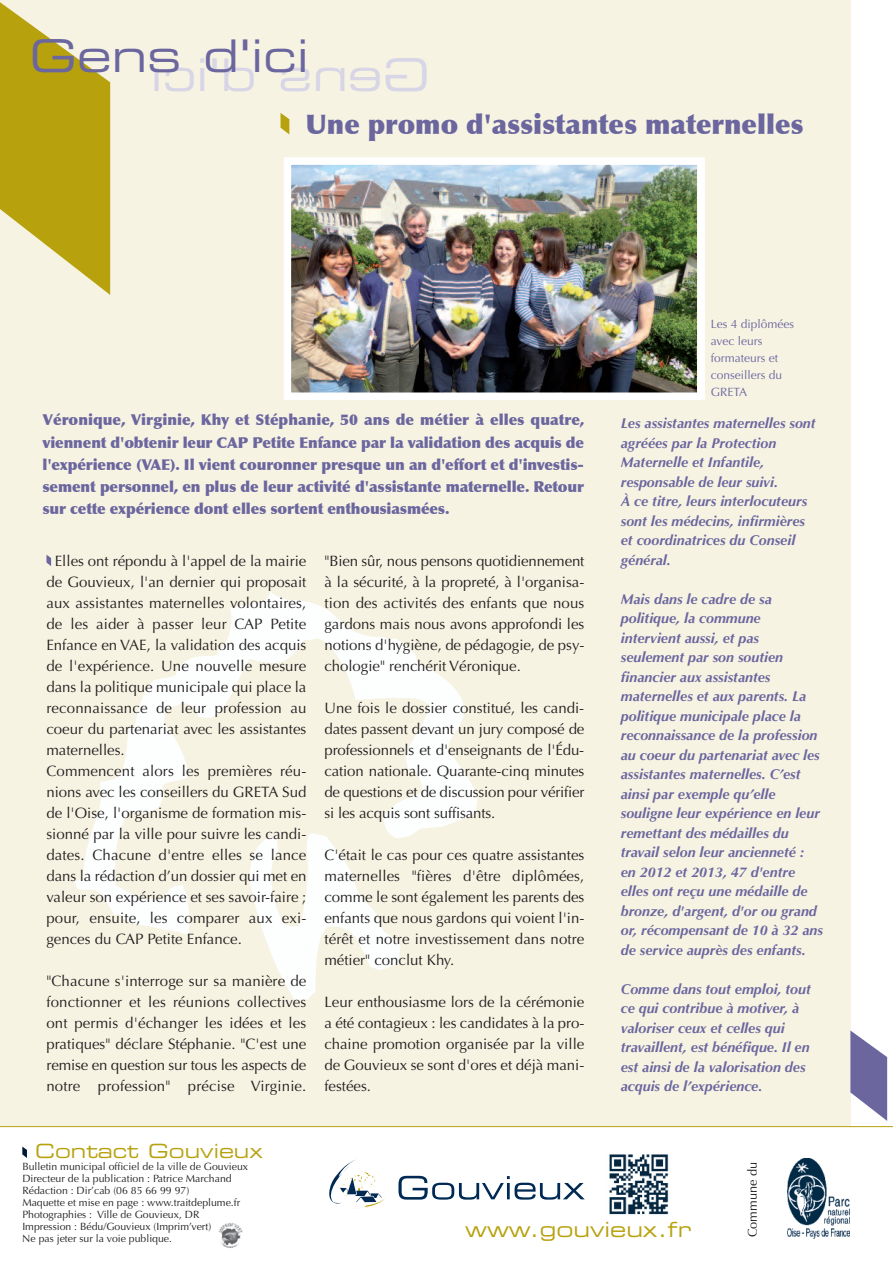
<style>
.page{position:relative;width:893px;height:1276px;background:#fff}
.page>*{position:absolute;margin:0;border:0;box-sizing:border-box;transform-origin:0 0}
.t1{font:45px "Eurostile Extended Two";color:#6b669e}
.t2{font:900 27px "Optima";color:#6b669e}
.t3{font:21px "Eurostile Extended Two";color:#b7a10d}
.t4{font:19.5px "Eurostile Extended Two";color:#b7a10d}
.t5{font:15px/21px "Optima";color:#231f20;text-align:justify}
.t6{font:900 15px/22px "Optima";letter-spacing:-.01em;color:#6b669e;text-align:justify}
.t7{font:italic 700 14.25px/19.5px "Optima";color:#6b669e}
.t8{font:12.75px "Optima";color:#231f20}
.t9{font:12px/17.1px "Optima";color:#6b669e}
.t10{font:10.5px/12px "Optima";color:#231f20}
</style>
<div class="page">
<div style="left:0;top:0;width:850px;height:1126px;background:#f6f3e3"></div>
<svg style="left:398px;top:1175px;width:187px;height:24px"></svg>
<svg style="left:329px;top:1160px;width:56px;height:48px"></svg>
<img style="left:788px;top:1158px;width:62px;height:80px">
<img style="left:218px;top:1223px;width:25px;height:25px">
<svg style="left:22px;top:1146px;width:5px;height:12px"></svg>
<hr style="left:0;top:1126px;width:893px;height:1px;background:#b7a10d">
<svg style="left:0;top:2px;width:110px;height:293px"></svg>
<svg style="left:281px;top:113px;width:8px;height:21px"></svg>
<svg style="left:850px;top:1030px;width:37px;height:91px"></svg>
<img style="left:293px;top:166px;width:403px;height:225px">
<div style="left:284px;top:157px;width:421px;height:243px;border:8px solid #fff"></div>
<img style="left:75px;top:592px;width:344px;height:343px">
<svg style="left:46px;top:555px;width:5px;height:11px"></svg>
<img style="left:609px;top:1154px;width:60px;height:61px">
<h1 class="t1" style="left:30px;top:39px;width:154px">Gens</h1>
<h1 class="t1" style="left:203px;top:39px;width:107px">d'ici</h1>
<h2 class="t2" style="left:305px;top:108px;width:500px">Une promo d'assistantes maternelles</h2>
<p class="t6" style="left:43px;top:409px;width:543px">Véronique, Virginie, Khy et Stéphanie, 50 ans de métier à elles quatre, viennent d'obtenir leur CAP Petite Enfance par la validation des acquis de l'expérience (VAE). Il vient couronner presque un an d'effort et d'investis&shy;sement personnel, en plus de leur activité d'assistante maternelle. Retour sur cette expérience dont elles sortent enthousiasmées.</p>
<p class="t5" style="left:46px;top:551px;width:261px;text-align:left;text-indent:8px">Elles ont répondu à l'appel de la mairie de Gouvieux, l'an dernier qui proposait aux assistantes maternelles volontaires, de les aider à passer leur CAP Petite Enfance en VAE, la validation des acquis de l'expérience. Une nouvelle mesure dans la politique municipale qui place la reconnaissance de leur profession au coeur du partenariat avec les assistantes maternelles.<br>Commencent alors les premières réu&shy;nions avec les conseillers du GRETA Sud de l'Oise, l'organisme de formation mis&shy;sionné par la ville pour suivre les candi&shy;dates. Chacune d'entre elles se lance dans la rédaction d’un dossier qui met en valeur son expérience et ses savoir-faire ; pour, ensuite, les comparer aux exi&shy;gences du CAP Petite Enfance.</p>
<p class="t5" style="left:46px;top:971px;width:261px">"Chacune s'interroge sur sa manière de fonctionner et les réunions collectives ont permis d'échanger les idées et les pratiques" déclare Stéphanie. "C'est une remise en question sur tous les aspects de notre profession" précise Virginie.</p>
<p class="t5" style="left:324px;top:551px;width:261px">"Bien sûr, nous pensons quotidiennement à la sécurité, à la propreté, à l'organisa&shy;tion des activités des enfants que nous gardons mais nous avons approfondi les notions d'hygiène, de pédagogie, de psy&shy;chologie" renchérit Véronique.</p>
<p class="t5" style="left:324px;top:698px;width:261px">Une fois le dossier constitué, les candi&shy;dates passent devant un jury composé de professionnels et d'enseignants de l'édu&shy;cation nationale. Quarante-cinq minutes de questions et de discussion pour vérifier si les acquis sont suffisants.</p>
<p class="t5" style="left:324px;top:845px;width:261px">C'était le cas pour ces quatre assistantes maternelles "fières d'être diplômées, comme le sont également les parents des enfants que nous gardons qui voient l'in&shy;térêt et notre investissement dans notre métier" conclut Khy.</p>
<p class="t5" style="left:324px;top:992px;width:262px">Leur enthousiasme lors de la cérémonie a été contagieux : les candidates à la pro&shy;chaine promotion organisée par la ville de Gouvieux se sont d'ores et déjà mani&shy;festées.</p>
<p class="t9" style="left:711px;top:315px;width:85px">Les 4 diplômées avec leurs formateurs et conseillers du<br>GRETA</p>
<p class="t7" style="left:621px;top:413px;width:196px">Les assistantes maternelles sont agréées par la Protection<br>Maternelle et Infantile, responsable de leur suivi.<br>À ce titre, leurs interlocuteurs sont les médecins, infirmières et coordinatrices du Conseil général.</p>
<p class="t7" style="left:621px;top:589px;width:204px">Mais dans le cadre de sa politique, la commune intervient aussi, et pas seulement par son soutien financier aux assistantes maternelles et aux parents. La politique municipale place la reconnaissance de la profession au coeur du partenariat avec les assistantes maternelles. C’est ainsi par exemple qu’elle souligne leur expérience en leur remettant des médailles du travail selon leur ancienneté : en 2012 et 2013, 47 d'entre elles ont reçu une médaille de bronze, d'argent, d'or ou grand or, récompensant de 10 à 32 ans de service auprès des enfants.</p>
<p class="t7" style="left:621px;top:979px;width:192px">Comme dans tout emploi, tout ce qui contribue à motiver, à valoriser ceux et celles qui travaillent, est bénéfique. Il en est ainsi de la valorisation des acquis de l’expérience.</p>
<h3 class="t4" style="left:35px;top:1144px;width:229px">Contact Gouvieux</h3>
<p class="t10" style="left:22px;top:1160px;width:227px">Bulletin municipal officiel de la ville de Gouvieux Directeur de la publication : Patrice Marchand Rédaction : Dir’cab (06 85 66 99 97)<br>Maquette et mise en page : www.traitdeplume.fr Photographies : Ville de Gouvieux, DR Impression : Bédu/Gouvieux (Imprim’vert)<br>Ne pas jeter sur la voie publique.</p>
<h3 class="t3" style="left:465px;top:1221px;width:228px">www.gouvieux.fr</h3>
<p class="t8" style="left:745px;top:1237px;width:77px;rotate:-90deg">Commune du</p>
</div>
